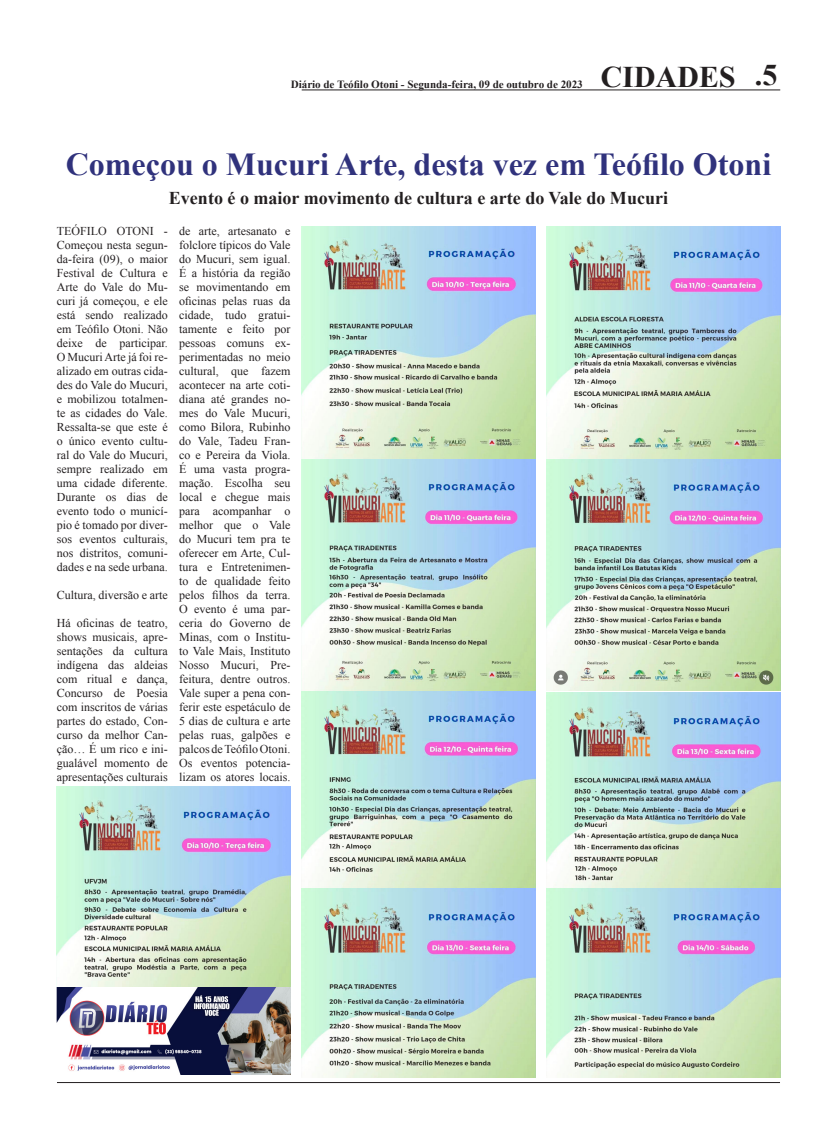
<style>
.page{position:relative;width:837px;height:1134px;background:#fff}
.page>*{position:absolute;margin:0;border:0;box-sizing:border-box;transform-origin:0 0}
.t1{font:700 32px "Times New Roman";color:#30327c}
.t2{font:700 30px "Times New Roman";color:#231f20}
.t3{font:700 18px "Times New Roman";color:#231f20}
.t4{font:12px/14px "Times New Roman";color:#231f20;text-align:justify}
.t5{font:700 11px "Times New Roman";color:#231f20}
</style>
<div class="page">
<hr style="left:301px;top:89px;width:479px;height:1px;background:#231f20">
<hr style="left:57px;top:1082px;width:722px;height:1px;background:#231f20">
<img style="left:301px;top:227px;width:234px;height:850px">
<img style="left:546px;top:227px;width:234px;height:463px">
<img style="left:546px;top:692px;width:234px;height:385px">
<img style="left:57px;top:787px;width:233px;height:287px">
<p class="t5" style="left:291px;top:76px;width:293px">Diário de Teófilo Otoni - Segunda-feira, 09 de outubro de 2023</p>
<p class="t2" style="left:600px;top:56px;width:137px">CIDADES</p>
<p class="t2" style="left:754px;top:54px;width:24px">.5</p>
<p class="t1" style="left:66px;top:142px;width:706px">Começou o Mucuri Arte, desta vez em Teófilo Otoni</p>
<p class="t3" style="left:169px;top:185px;width:500px">Evento é o maior movimento de cultura e arte do Vale do Mucuri</p>
<p class="t4" style="left:57px;top:224px;width:113px">TEÓFILO OTONI - Começou nesta segun&shy;da-feira (09), o maior Festival de Cultura e Arte do Vale do Mu&shy;curi já começou, e ele está sendo realizado em Teófilo Otoni. Não deixe de participar.</p>
<p class="t4" style="left:57px;top:350px;width:113px">O Mucuri Arte já foi re&shy;alizado em outras cida&shy;des do Vale do Mucuri, e mobilizou totalmen&shy;te as cidades do Vale.<br>Ressalta-se que este é o único evento cultu&shy;ral do Vale do Mucuri, sempre realizado em uma cidade diferente.</p>
<p class="t4" style="left:57px;top:490px;width:113px">Durante os dias de evento todo o municí&shy;pio é tomado por diver&shy;sos eventos culturais, nos distritos, comuni&shy;dades e na sede urbana.</p>
<p class="t4" style="left:57px;top:588px;width:113px">Cultura, diversão e arte</p>
<p class="t4" style="left:57px;top:616px;width:113px">Há oficinas de teatro, shows musicais, apre&shy;sentações da cultura indígena das aldeias com ritual e dança, Concurso de Poesia com inscritos de várias partes do estado, Con&shy;curso da melhor Can&shy;ção… É um rico e ini&shy;gualável momento de apresentações culturais</p>
<p class="t4" style="left:179px;top:224px;width:113px">de arte, artesanato e folclore típicos do Vale do Mucuri, sem igual.</p>
<p class="t4" style="left:179px;top:266px;width:113px">É a história da região se movimentando em oficinas pelas ruas da cidade, tudo gratui&shy;tamente e feito por pessoas comuns ex&shy;perimentadas no meio cultural, que fazem acontecer na arte coti&shy;diana até grandes no&shy;mes do Vale Mucuri, como Bilora, Rubinho do Vale, Tadeu Fran&shy;co e Pereira da Viola.</p>
<p class="t4" style="left:179px;top:462px;width:113px">É uma vasta progra&shy;mação. Escolha seu local e chegue mais para acompanhar o melhor que o Vale do Mucuri tem pra te oferecer em Arte, Cul&shy;tura e Entretenimen&shy;to de qualidade feito pelos filhos da terra.</p>
<p class="t4" style="left:179px;top:602px;width:113px">O evento é uma par&shy;ceria do Governo de Minas, com o Institu&shy;to Vale Mais, Instituto Nosso Mucuri, Pre&shy;feitura, dentre outros.</p>
<p class="t4" style="left:179px;top:686px;width:113px">Vale super a pena con&shy;ferir este espetáculo de 5 dias de cultura e arte pelas ruas, galpões e palcos de Teófilo Otoni.</p>
<p class="t4" style="left:179px;top:756px;width:113px">Os eventos potencia&shy;lizam os atores locais.</p>
</div>
